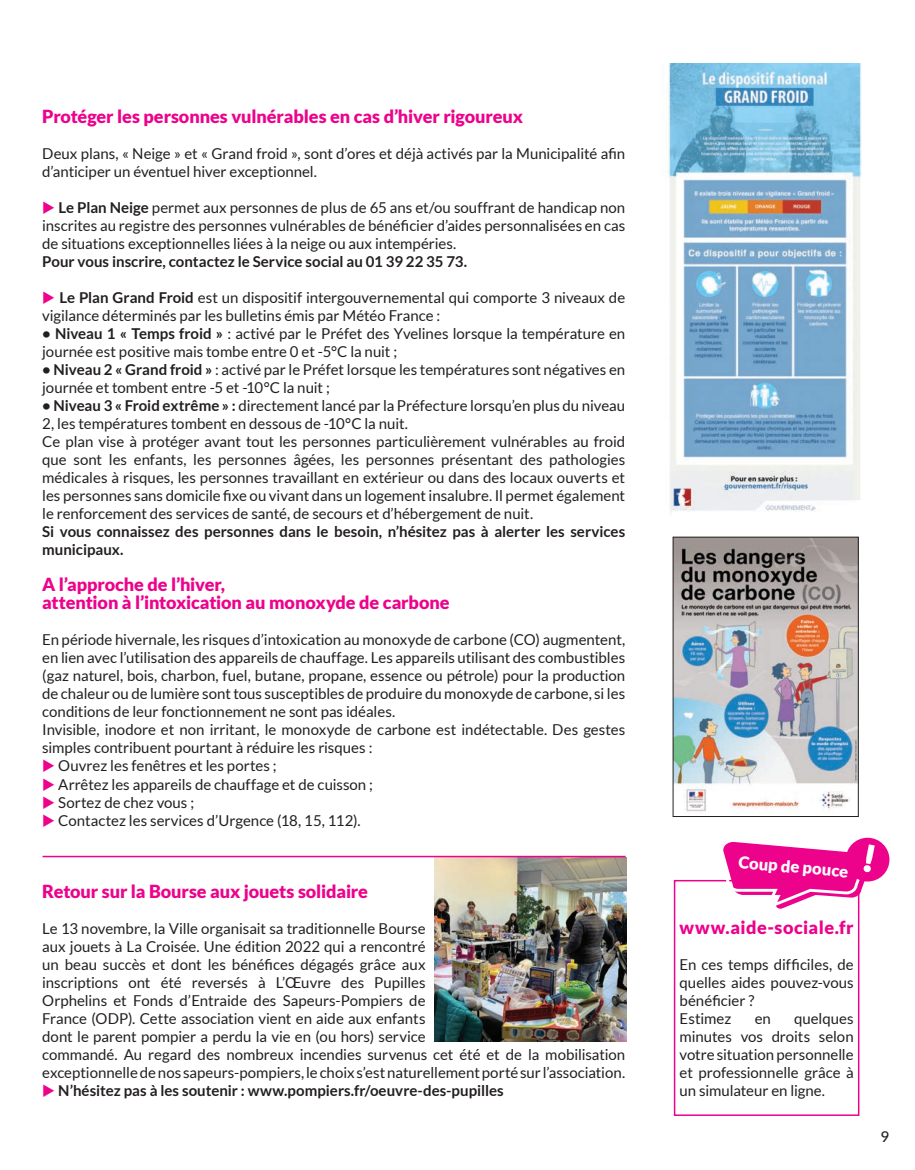
<style>
.page{position:relative;width:915px;height:1170px;background:#fff}
.page>*{position:absolute;margin:0;border:0;box-sizing:border-box;transform-origin:0 0}
.t1{font:900 18px/18px "Lato";letter-spacing:-.005em;color:#ed028c}
.t2{font:900 18px "Lato";letter-spacing:.025em;color:#ed028c}
.t3{font:900 16.5px "Lato";color:#fff}
.t4{font:15px/18px "Lato";color:#231f20}
.t5{font:700 15px/18px "Lato";color:#231f20}
.t6{font:500 15px "Lato";color:#231f20}
.s1{color:#ed028c}
.s2{font-weight:700}
</style>
<div class="page">
<img style="left:668px;top:64px;width:192px;height:473px">
<img style="left:674px;top:538px;width:182px;height:276px">
<div style="left:673px;top:879px;width:186px;height:236px;border:2px solid #ed028c"></div>
<div style="left:845px;top:837px;width:44px;height:44px;background:#ed028c;border-radius:50%"></div>
<svg style="left:714px;top:837px;width:160px;height:71px"></svg>
<img style="left:434px;top:857px;width:192px;height:184px">
<hr style="left:43px;top:855px;width:582px;height:2px;background:#ed028c">
<p class="t1" style="left:42px;top:107px;width:482px">Protéger les personnes vulnérables en cas d’hiver rigoureux</p>
<p class="t4" style="left:42px;top:144px;width:584px">Deux plans, « Neige » et « Grand froid », sont d’ores et déjà activés par la Municipalité afin d’anticiper un éventuel hiver exceptionnel.</p>
<p class="t4" style="left:42px;top:198px;width:584px;text-align:justify"><span class="s1">◆</span> <span class="s2">Le Plan Neige</span> permet aux personnes de plus de 65 ans et/ou souffrant de handicap non inscrites au registre des personnes vulnérables de bénéficier d’aides personnalisées en cas de situations exceptionnelles liées à la neige ou aux intempéries.</p>
<p class="t5" style="left:42px;top:252px;width:426px">Pour vous inscrire, contactez le Service social au 01 39 22 35 73.</p>
<p class="t4" style="left:42px;top:288px;width:584px"><span class="s1">◆</span> <span class="s2">Le Plan Grand Froid</span> est un dispositif intergouvernemental qui comporte 3 niveaux de vigilance déterminés par les bulletins émis par Météo France :</p>
<p class="t4" style="left:42px;top:324px;width:584px"><span class="s2">• Niveau 1 « Temps froid »</span> : activé par le Préfet des Yvelines lorsque la température en journée est positive mais tombe entre 0 et -5°C la nuit ;</p>
<p class="t4" style="left:42px;top:360px;width:584px"><span class="s2">• Niveau 2 « Grand froid »</span> : activé par le Préfet lorsque les températures sont négatives en journée et tombent entre -5 et -10°C la nuit ;</p>
<p class="t4" style="left:42px;top:396px;width:584px"><span class="s2">• Niveau 3 « Froid extrême » :</span> directement lancé par la Préfecture lorsqu’en plus du niveau 2, les températures tombent en dessous de -10°C la nuit.<br>Ce plan vise à protéger avant tout les personnes particulièrement vulnérables au froid que sont les enfants, les personnes âgées, les personnes présentant des pathologies médicales à risques, les personnes travaillant en extérieur ou dans des locaux ouverts et les personnes sans domicile fixe ou vivant dans un logement insalubre. Il permet également le renforcement des services de santé, de secours et d’hébergement de nuit.</p>
<p class="t5" style="left:42px;top:522px;width:584px">Si vous connaissez des personnes dans le besoin, n’hésitez pas à alerter les services municipaux.</p>
<p class="t1" style="left:42px;top:575px;width:409px">A l’approche de l’hiver,<br>attention à l’intoxication au monoxyde de carbone</p>
<p class="t4" style="left:42px;top:630px;width:584px">En période hivernale, les risques d’intoxication au monoxyde de carbone (CO) augmentent, en lien avec l’utilisation des appareils de chauffage. Les appareils utilisant des combustibles (gaz naturel, bois, charbon, fuel, butane, propane, essence ou pétrole) pour la production de chaleur ou de lumière sont tous susceptibles de produire du monoxyde de carbone, si les conditions de leur fonctionnement ne sont pas idéales.<br>Invisible, inodore et non irritant, le monoxyde de carbone est indétectable. Des gestes simples contribuent pourtant à réduire les risques :</p>
<p class="t4" style="left:42px;top:756px;width:236px"><span class="s1">◆</span> Ouvrez les fenêtres et les portes ;</p>
<p class="t4" style="left:42px;top:774px;width:332px"><span class="s1">◆</span> Arrêtez les appareils de chauffage et de cuisson ;</p>
<p class="t4" style="left:42px;top:792px;width:153px"><span class="s1">◆</span> Sortez de chez vous ;</p>
<p class="t4" style="left:42px;top:810px;width:320px"><span class="s1">◆</span> Contactez les services d’Urgence (18, 15, 112).</p>
<p class="t1" style="left:42px;top:881px;width:327px">Retour sur la Bourse aux jouets solidaire</p>
<p class="t4" style="left:42px;top:918px;width:584px">Le 13 novembre, la Ville organisait sa traditionnelle Bourse<br>aux jouets à La Croisée. Une édition 2022 qui a rencontré<br>un beau succès et dont les bénéfices dégagés grâce aux<br>inscriptions ont été reversés à L’Œuvre des Pupilles<br>Orphelins et Fonds d’Entraide des Sapeurs-Pompiers de<br>France (ODP). Cette association vient en aide aux enfants<br>dont le parent pompier a perdu la vie en (ou hors) service<br>commandé. Au regard des nombreux incendies survenus cet été et de la mobilisation exceptionnelle de nos sapeurs-pompiers, le choix s’est naturellement porté sur l’association.</p>
<p class="t5" style="left:42px;top:1080px;width:463px"><span class="s1">◆</span> N’hésitez pas à les soutenir : www.pompiers.fr/oeuvre-des-pupilles</p>
<p class="t3" style="left:739px;top:852px;width:111px;rotate:5deg">Coup de pouce</p>
<p class="t2" style="left:679px;top:916px;width:175px">www.aide-sociale.fr</p>
<p class="t4" style="left:679px;top:954px;width:175px">En ces temps difficiles, de quelles aides pouvez-vous bénéficier ?<br>Estimez</p>
<p class="t4" style="left:679px;top:1008px;width:175px;text-align:justify;text-indent:114px">quelques minutes vos droits selon votre situation personnelle et professionnelle grâce à un simulateur en ligne.</p>
<p class="t4" style="left:754px;top:1008px;width:18px">en</p>
<p class="t6" style="left:880px;top:1125px;width:10px">9</p>
</div>
